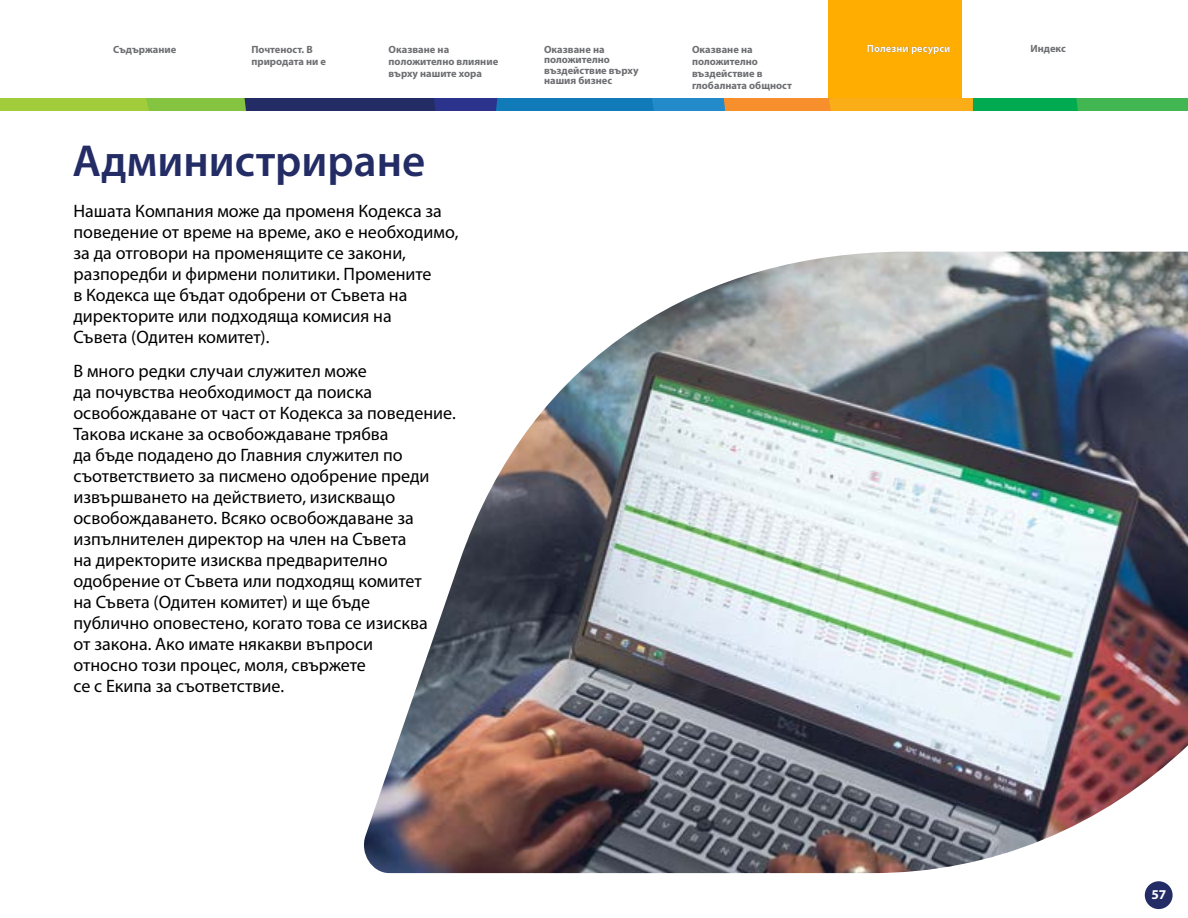
<style>
.page{position:relative;width:1188px;height:918px;background:#fff}
.page>*{position:absolute;margin:0;border:0;box-sizing:border-box;transform-origin:0 0}
.t1{font:600 45px "Myriad Pro";color:#232c65}
.t2{font:18px/21px "Myriad Pro";color:#000}
.t3{font:700 13.5px "Myriad Pro";color:#fff}
.t4{font:700 10.5px/12px "Myriad Pro";color:#6d6e71}
.t5{font:700 10.5px "Myriad Pro";color:#fff}
</style>
<div class="page">
<div style="left:828px;top:0;width:134px;height:98px;background:#ffad00"></div>
<img style="left:364px;top:252px;width:824px;height:621px">
<div style="left:1145px;top:881px;width:28px;height:28px;background:#232c65;border-radius:50%"></div>
<svg style="left:0;top:98px;width:1188px;height:12px;background:#658d5e"></svg>
<p class="t5" style="left:867px;top:42px;width:85px">Полезни ресурси</p>
<p class="t4" style="left:113px;top:43px;width:65px">Съдържание</p>
<p class="t4" style="left:251px;top:43px;width:76px">Почтеност. В природата ни е</p>
<p class="t4" style="left:389px;top:43px;width:111px">Оказване на положително влияние върху нашите хора</p>
<p class="t4" style="left:692px;top:43px;width:62px">Оказване на</p>
<p class="t4" style="left:1031px;top:42px;width:37px">Индекс</p>
<p class="t4" style="left:544px;top:43px;width:96px;line-height:10.5px">Оказване на положително въздействие върху нашия бизнес</p>
<p class="t4" style="left:692px;top:55px;width:101px">положително въздействие в глобалната общност</p>
<h1 class="t1" style="left:72px;top:133px;width:355px">Администриране</h1>
<p class="t2" style="left:73px;top:200px;width:387px">Нашата Компания може да променя Кодекса за поведение от време на време, ако е необходимо, за да отговори на променящите се закони, разпоредби и фирмени политики. Промените<br>в Кодекса ще бъдат одобрени от Съвета на директорите или подходяща комисия на<br>Съвета (Одитен комитет).</p>
<p class="t2" style="left:73px;top:360px;width:384px">В много редки случаи служител може<br>да почувства необходимост да поиска освобождаване от част от Кодекса за поведение.<br>Такова искане за освобождаване трябва<br>да бъде подадено до Главния служител по съответствието за писмено одобрение преди извършването на действието, изискващо освобождаването. Всяко освобождаване за изпълнителен директор на член на Съвета<br>на директорите изисква предварително одобрение от Съвета или подходящ комитет<br>на Съвета (Одитен комитет) и ще бъде<br>публично оповестено, когато това се изисква<br>от закона. Ако имате някакви въпроси<br>относно този процес, моля, свържете<br>се с Екипа за съответствие.</p>
<p class="t3" style="left:1151px;top:885px;width:16px">57</p>
</div>
